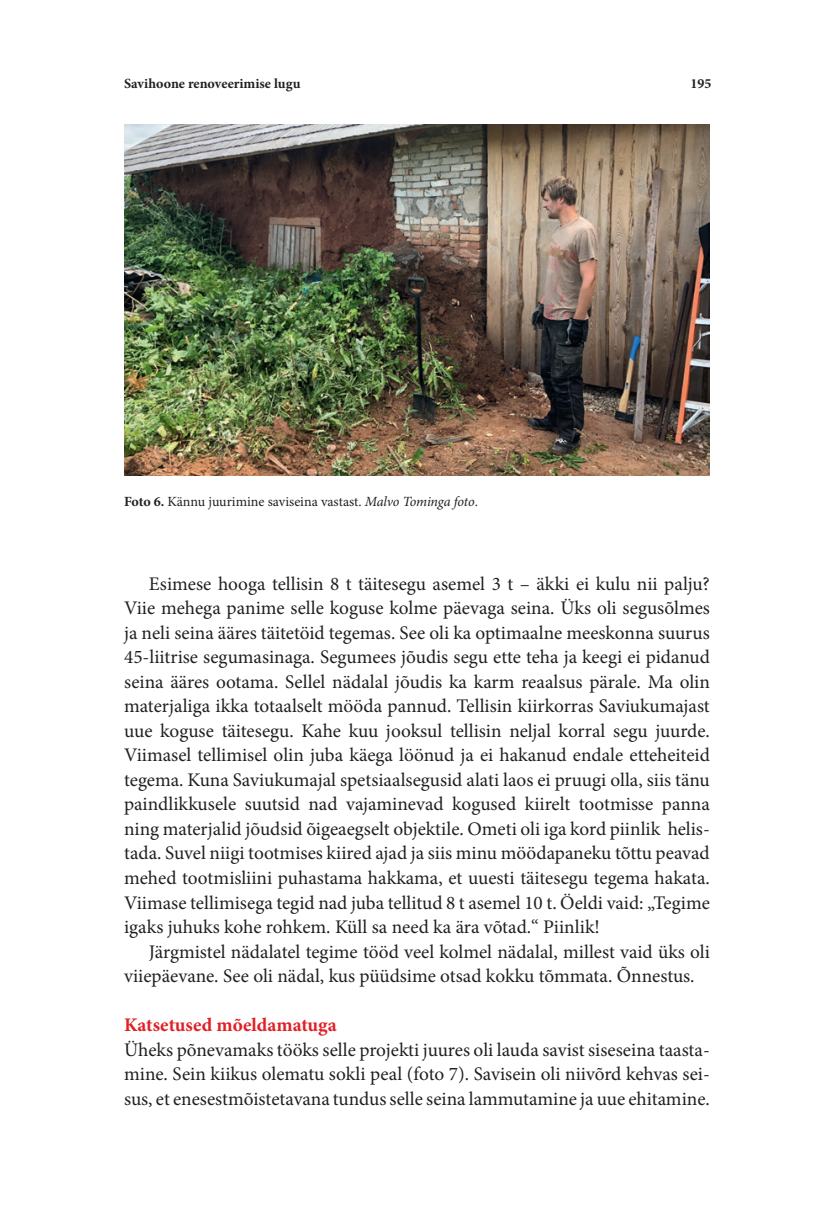
<style>
.page{position:relative;width:834px;height:1206px;background:#fff}
.page>*{position:absolute;margin:0;border:0;box-sizing:border-box;transform-origin:0 0}
.t1{font:19.25px/24.5px "Minion Pro";color:#231f20;text-align:justify}
.t2{font:700 19.25px "Minion Pro";color:#e01f26}
.t3{font:14px "Minion Pro";color:#231f20}
.t4{font:700 14px "Minion Pro";color:#231f20}
.s1{font-weight:700}
.s2{font-style:italic}
</style>
<div class="page">
<img style="left:124px;top:124px;width:585px;height:352px">
<p class="t4" style="left:124px;top:74px;width:178px">Savihoone renoveerimise lugu</p>
<p class="t3" style="left:124px;top:492px;width:355px"><span class="s1">Foto 6.</span> Kännu juurimine saviseina vastast. <span class="s2">Malvo Tominga foto</span>.</p>
<p class="t4" style="left:690px;top:74px;width:22px">195</p>
<p class="t1" style="left:124px;top:571px;width:587px;text-indent:25px">Esimese hooga tellisin 8 t täitesegu asemel 3 t – äkki ei kulu nii palju?<br>Viie mehega panime selle koguse kolme päevaga seina. Üks oli segusõlmes ja neli seina ääres täitetöid tegemas. See oli ka optimaalne meeskonna suurus 45-liitrise segumasinaga. Segumees jõudis segu ette teha ja keegi ei pidanud seina ääres ootama. Sellel nädalal jõudis ka karm reaalsus pärale. Ma olin materjaliga ikka totaalselt mööda pannud. Tellisin kiirkorras Saviukumajast uue koguse täitesegu. Kahe kuu jooksul tellisin neljal korral segu juurde.<br>Viimasel tellimisel olin juba käega löönud ja ei hakanud endale etteheiteid tegema. Kuna Saviukumajal spetsiaalsegusid alati laos ei pruugi olla, siis tänu paindlikkusele suutsid nad vajaminevad kogused kiirelt tootmisse panna ning materjalid jõudsid õigeaegselt objektile. Ometi oli iga kord piinlik helis&shy;tada. Suvel niigi tootmises kiired ajad ja siis minu möödapaneku tõttu peavad mehed tootmisliini puhastama hakkama, et uuesti täitesegu tegema hakata.<br>Viimase tellimisega tegid nad juba tellitud 8 t asemel 10 t. Öeldi vaid: „Tegime igaks juhuks kohe rohkem. Küll sa need ka ära võtad.“ Piinlik!</p>
<p class="t1" style="left:124px;top:939px;width:587px;text-indent:25px">Järgmistel nädalatel tegime tööd veel kolmel nädalal, millest vaid üks oli viiepäevane. See oli nädal, kus püüdsime otsad kokku tõmmata. Õnnestus.</p>
<p class="t2" style="left:124px;top:1011px;width:214px">Katsetused mõeldamatuga</p>
<p class="t1" style="left:124px;top:1037px;width:587px">Üheks põnevamaks tööks selle projekti juures oli lauda savist siseseina taasta&shy;mine. Sein kiikus olematu sokli peal (foto 7). Savisein oli niivõrd kehvas sei&shy;sus, et enesestmõistetavana tundus selle seina lammutamine ja uue ehitamine.</p>
</div>
